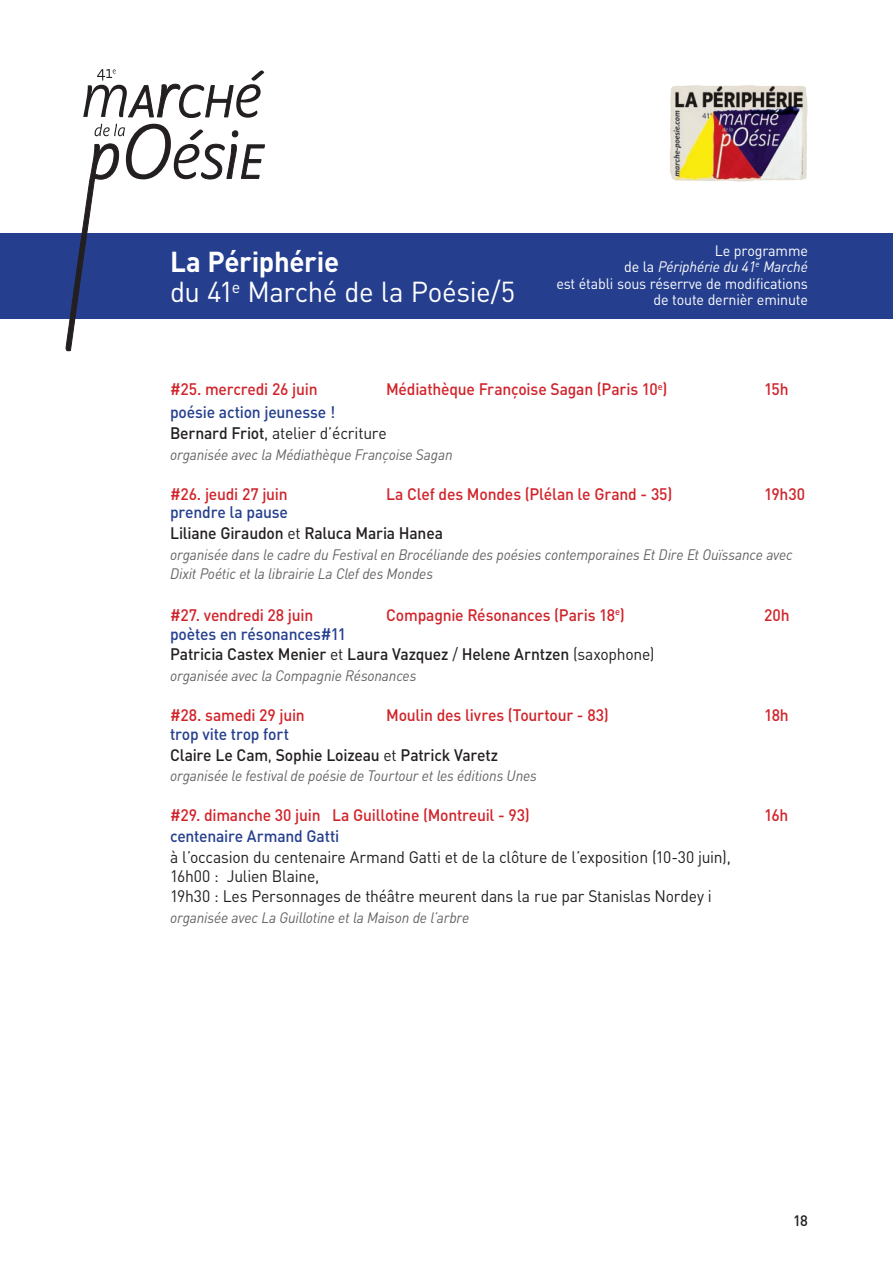
<style>
.page{position:relative;width:893px;height:1263px;background:#fff}
.page>*{position:absolute;margin:0;border:0;box-sizing:border-box;transform-origin:0 0}
.t1{font:28.5px "DIN Pro";letter-spacing:-.02em;color:#fff}
.t2{font:700 28.5px "DIN Pro";letter-spacing:-.015em;color:#fff}
.t3{font:500 16.5px "DIN Pro";letter-spacing:-.015em;color:#d1232a;scale:.95 1}
.t4{font:16.5px/18.8px "DIN Pro";letter-spacing:-.015em;color:#231f20;scale:.95 1}
.t5{font:500 16.5px "DIN Pro";letter-spacing:-.015em;color:#231f20;scale:.95 1}
.t6{font:500 16.5px "DIN Pro";letter-spacing:-.015em;color:#253f8e;scale:.95 1}
.t7{font:italic 15px/18.8px "DIN Pro";letter-spacing:-.01em;color:#636366;scale:.95 1}
.t8{font:15px/16.5px "DIN Pro";letter-spacing:-.01em;color:#fff;text-align:right;scale:.95 1}
.t9{font:500 15px "DIN Pro";color:#231f20}
.s1{font-style:italic}
.s2{font-weight:500}
.s3{font-weight:400}
</style>
<div class="page">
<div style="left:0;top:234px;width:893px;height:85px;background:#253f8e"></div>
<img style="left:670px;top:85px;width:81px;height:87px">
<svg style="left:83px;top:69px;width:181px;height:49px"></svg>
<svg style="left:65px;top:124px;width:200px;height:228px"></svg>
<p class="t2" style="left:170px;top:243px;width:171px">La Périphérie</p>
<p class="t1" style="left:170px;top:273px;width:347px">du 41<sup>e</sup> Marché de la Poésie/5</p>
<p class="t8" style="left:556px;top:242px;width:266px">Le programme<br>de la <span class="s1">Périphérie du 41</span><sup>e</sup> <span class="s1">Marché<br></span>est établi sous réserrve de modifications de toute dernièr eminute</p>
<p class="t3" style="left:170px;top:378px;width:157px">#25. mercredi 26 juin</p>
<p class="t3" style="left:386px;top:378px;width:298px">Médiathèque Françoise Sagan (Paris 10<sup>e</sup>)</p>
<p class="t3" style="left:764px;top:378px;width:27px">15h</p>
<p class="t6" style="left:170px;top:401px;width:175px">poésie action jeunesse !</p>
<p class="t4" style="left:170px;top:423px;width:229px"><span class="s2">Bernard Friot</span>, atelier d’écriture</p>
<p class="t7" style="left:170px;top:445px;width:299px">organisée avec la Médiathèque Françoise Sagan</p>
<p class="t3" style="left:170px;top:482px;width:125px">#26. jeudi 27 juin</p>
<p class="t3" style="left:386px;top:482px;width:303px">La Clef des Mondes (Plélan le Grand - 35)</p>
<p class="t3" style="left:764px;top:482px;width:45px">19h30</p>
<p class="t6" style="left:170px;top:501px;width:126px">prendre la pause</p>
<p class="t5" style="left:170px;top:522px;width:289px">Liliane Giraudon <span class="s3">et</span> Raluca Maria Hanea</p>
<p class="t7" style="left:170px;top:545px;width:657px">organisée dans le cadre du Festival en Brocéliande des poésies contemporaines Et Dire Et Ouïssance avec<br>Dixit Poétic et la librairie La Clef des Mondes</p>
<p class="t3" style="left:170px;top:603px;width:152px">#27. vendredi 28 juin</p>
<p class="t3" style="left:386px;top:603px;width:253px">Compagnie Résonances (Paris 18<sup>e</sup>)</p>
<p class="t3" style="left:764px;top:603px;width:28px">20h</p>
<p class="t6" style="left:170px;top:622px;width:187px">poètes en résonances#11</p>
<p class="t5" style="left:170px;top:643px;width:512px">Patricia Castex Menier <span class="s3">et</span> Laura Vazquez <span class="s3">/</span> Helene Arntzen <span class="s3">(saxophone)</span></p>
<p class="t7" style="left:170px;top:666px;width:261px">organisée avec la Compagnie Résonances</p>
<p class="t3" style="left:170px;top:704px;width:143px">#28. samedi 29 juin</p>
<p class="t3" style="left:386px;top:704px;width:236px">Moulin des livres (Tourtour - 83)</p>
<p class="t3" style="left:764px;top:704px;width:28px">18h</p>
<p class="t6" style="left:170px;top:722px;width:127px">trop vite trop fort</p>
<p class="t5" style="left:170px;top:743px;width:347px">Claire Le Cam<span class="s3">,</span> Sophie Loizeau <span class="s3">et</span> Patrick Varetz</p>
<p class="t7" style="left:170px;top:766px;width:388px">organisée le festival de poésie de Tourtour et les éditions Unes</p>
<p class="t3" style="left:170px;top:804px;width:380px">#29. dimanche 30 juin La Guillotine (Montreuil - 93)</p>
<p class="t3" style="left:764px;top:804px;width:27px">16h</p>
<p class="t6" style="left:170px;top:825px;width:180px">centenaire Armand Gatti</p>
<p class="t4" style="left:170px;top:847px;width:592px">à l’occasion du centenaire Armand Gatti et de la clôture de l’exposition (10-30 juin),<br>16h00 : Julien Blaine,</p>
<p class="t4" style="left:170px;top:886px;width:572px">19h30 : Les Personnages de théâtre meurent dans la rue par Stanislas Nordey i</p>
<p class="t7" style="left:170px;top:908px;width:317px">organisée avec La Guillotine et la Maison de l’arbre</p>
<p class="t9" style="left:793px;top:1210px;width:16px">18</p>
</div>
